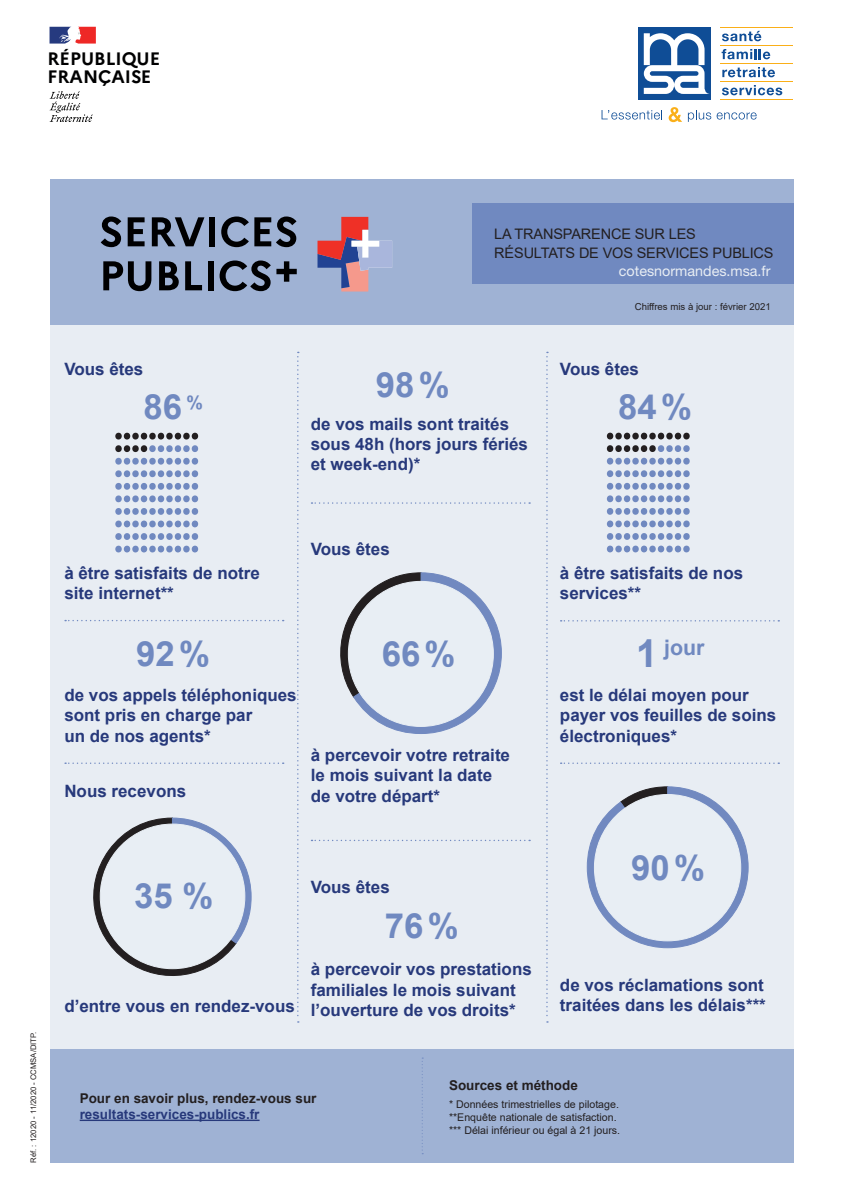
<style>
.page{position:relative;width:842px;height:1191px;background:#fff}
.page>*{position:absolute;margin:0;border:0;box-sizing:border-box;transform-origin:0 0}
.t1{font:54.1px "Myriad Pro";color:#7089c0}
.t2{font:54.1px "Myriad Pro";color:#231f20}
.t3{font:700 34.7px "Arial";color:#7089c0}
.t4{font:700 21.4px "Arial";color:#7089c0}
.t5{font:700 18px/18.2px "Marianne";color:#000001}
.t6{font:700 17px/20.4px "Arial";color:#27397b}
.t7{font:14.5px/19.3px "Arial";letter-spacing:-.01em;color:#231f20}
.t8{font:14.3px "Helvetica Neue LT Std";color:#e8edf3}
.t9{font:700 13.5px "Arial";color:#231f20}
.t10{font:700 13.5px "Arial";color:#27397b}
.t11{font:10.6px/12.7px "Arial";color:#231f20}
.t12{font:9.6px "Arial";color:#231f20}
.t13{font:7.7px "Arial";color:#231f20}
.s1{color:#7089c0}
.s2{color:#231f20}
.s3{font-size:38.6px}
</style>
<div class="page">
<div style="left:50px;top:179px;width:743px;height:156px;background:#9fb2d4"></div>
<div style="left:50px;top:326px;width:743px;height:727px;background:#e8edf3"></div>
<div style="left:472px;top:203px;width:321px;height:81px;background:#7089c0"></div>
<svg style="left:50px;top:27px;width:46px;height:17px"></svg>
<svg style="left:50px;top:91px;width:43px;height:31px"></svg>
<svg style="left:722px;top:31px;width:39px;height:10px"></svg>
<svg style="left:722px;top:49px;width:48px;height:10px"></svg>
<svg style="left:722px;top:67px;width:53px;height:10px"></svg>
<svg style="left:722px;top:85px;width:60px;height:10px"></svg>
<hr style="left:720px;top:27px;width:73px;height:1px;background:#faaf18">
<hr style="left:720px;top:45px;width:73px;height:1px;background:#faaf18">
<hr style="left:720px;top:63px;width:73px;height:1px;background:#faaf18">
<hr style="left:720px;top:81px;width:73px;height:1px;background:#faaf18">
<hr style="left:720px;top:99px;width:73px;height:1px;background:#faaf18">
<div style="left:638px;top:27px;width:73px;height:73px;background:#0f4d96"></div>
<svg style="left:644px;top:33px;width:66px;height:61px"></svg>
<svg style="left:602px;top:110px;width:60px;height:10px"></svg>
<svg style="left:669px;top:107px;width:13px;height:15px"></svg>
<svg style="left:688px;top:110px;width:23px;height:12px"></svg>
<svg style="left:717px;top:112px;width:40px;height:8px"></svg>
<svg style="left:317px;top:217px;width:75px;height:74px"></svg>
<svg style="left:101px;top:216px;width:20px;height:31px"></svg>
<svg style="left:128px;top:217px;width:17px;height:29px"></svg>
<svg style="left:152px;top:217px;width:52px;height:29px"></svg>
<div style="left:209px;top:217px;width:6px;height:29px;background:#000001"></div>
<svg style="left:221px;top:216px;width:75px;height:31px"></svg>
<svg style="left:103px;top:261px;width:48px;height:30px"></svg>
<svg style="left:159px;top:261px;width:20px;height:29px"></svg>
<svg style="left:185px;top:261px;width:17px;height:29px"></svg>
<div style="left:208px;top:261px;width:6px;height:29px;background:#000001"></div>
<svg style="left:220px;top:260px;width:77px;height:31px"></svg>
<svg style="left:65px;top:620px;width:219px;height:1px"></svg>
<svg style="left:311px;top:502px;width:219px;height:2px"></svg>
<svg style="left:561px;top:620px;width:218px;height:1px"></svg>
<svg style="left:311px;top:839px;width:219px;height:2px"></svg>
<svg style="left:297px;top:352px;width:2px;height:670px"></svg>
<svg style="left:546px;top:352px;width:2px;height:670px"></svg>
<svg style="left:561px;top:762px;width:218px;height:2px"></svg>
<svg style="left:65px;top:762px;width:219px;height:2px"></svg>
<div style="left:50px;top:1049px;width:743px;height:113px;background:#9fb2d4"></div>
<svg style="left:422px;top:1057px;width:1px;height:97px"></svg>
<hr style="left:80px;top:1119px;width:180px;height:2px;background:#27397b">
<svg style="left:93px;top:817px;width:159px;height:159px"></svg>
<div style="left:100px;top:824px;width:145px;height:144px;background:#e8eef4;border-radius:50%"></div>
<svg style="left:587px;top:786px;width:161px;height:162px"></svg>
<div style="left:594px;top:794px;width:147px;height:147px;background:#e8eef4;border-radius:50%"></div>
<svg style="left:340px;top:572px;width:162px;height:162px"></svg>
<div style="left:348px;top:581px;width:145px;height:145px;background:#e8eef4;border-radius:50%"></div>
<p class="t5" style="left:48px;top:49px;width:114px">RÉPUBLIQUE<br>FRANÇAISE</p>
<p class="t13" style="left:28px;top:1162px;width:133px;rotate:-90deg">Réf. : 12020 - 11/2020 - CCMSA/DITP.</p>
<p class="t7" style="left:494px;top:224px;width:281px">LA TRANSPARENCE SUR LES<br>RÉSULTATS DE VOS SERVICES PUBLICS</p>
<p class="t8" style="left:619px;top:263px;width:153px">cotesnormandes.msa.fr</p>
<p class="t12" style="left:635px;top:300px;width:137px">Chiffres mis à jour : février 2021</p>
<p class="t6" style="left:64px;top:359px;width:81px">Vous êtes</p>
<p class="t6" style="left:560px;top:359px;width:81px">Vous êtes</p>
<h2 class="t3" style="left:376px;top:360px;width:75px">98%</h2>
<h2 class="t3" style="left:618px;top:382px;width:75px">84%</h2>
<h2 class="t3" style="left:144px;top:382px;width:61px">86 <sup>%</sup></h2>
<p class="t6" style="left:311px;top:413px;width:219px">de vos mails sont traités sous 48h (hors jours fériés et week-end)*</p>
<h1 class="t2" style="left:604px;top:387px;width:89px">..........</h1>
<h1 class="t2" style="left:604px;top:400px;width:89px">......<span class="s1">....</span></h1>
<h1 class="t1" style="left:604px;top:412px;width:89px">..........</h1>
<h1 class="t1" style="left:604px;top:425px;width:89px">..........</h1>
<h1 class="t1" style="left:604px;top:437px;width:89px">..........</h1>
<h1 class="t1" style="left:604px;top:450px;width:89px">..........</h1>
<h1 class="t1" style="left:604px;top:462px;width:89px">..........</h1>
<h1 class="t1" style="left:604px;top:475px;width:89px">..........</h1>
<h1 class="t1" style="left:604px;top:488px;width:89px">..........</h1>
<h1 class="t1" style="left:604px;top:500px;width:89px">..........</h1>
<h1 class="t2" style="left:112px;top:387px;width:89px">..........</h1>
<h1 class="t1" style="left:112px;top:400px;width:89px"><span class="s2">....</span>......</h1>
<h1 class="t1" style="left:112px;top:412px;width:89px">..........</h1>
<h1 class="t1" style="left:112px;top:425px;width:89px">..........</h1>
<h1 class="t1" style="left:112px;top:437px;width:89px">..........</h1>
<h1 class="t1" style="left:112px;top:450px;width:89px">..........</h1>
<h1 class="t1" style="left:112px;top:463px;width:89px">..........</h1>
<h1 class="t1" style="left:112px;top:475px;width:89px">..........</h1>
<h1 class="t1" style="left:112px;top:488px;width:89px">..........</h1>
<h1 class="t1" style="left:112px;top:500px;width:89px">..........</h1>
<p class="t6" style="left:311px;top:539px;width:81px">Vous êtes</p>
<p class="t6" style="left:64px;top:563px;width:197px">à être satisfaits de notre site internet**</p>
<p class="t6" style="left:560px;top:563px;width:185px">à être satisfaits de nos services**</p>
<h2 class="t3" style="left:136px;top:629px;width:75px">92%</h2>
<h2 class="t3" style="left:382px;top:629px;width:75px">66%</h2>
<p class="t4" style="left:636px;top:632px;width:70px"><span class="s3">1</span> jour</p>
<p class="t6" style="left:64px;top:685px;width:234px">de vos appels téléphoniques sont pris en charge par<br>un de nos agents*</p>
<p class="t6" style="left:560px;top:685px;width:218px">est le délai moyen pour payer vos feuilles de soins électroniques*</p>
<p class="t6" style="left:311px;top:745px;width:201px">à percevoir votre retraite le mois suivant la date de votre départ*</p>
<p class="t6" style="left:64px;top:781px;width:123px">Nous recevons</p>
<h2 class="t3" style="left:134px;top:871px;width:81px">35 %</h2>
<p class="t6" style="left:64px;top:995px;width:232px">d’entre vous en rendez-vous</p>
<p class="t6" style="left:311px;top:877px;width:81px">Vous êtes</p>
<h2 class="t3" style="left:385px;top:901px;width:75px">76%</h2>
<p class="t6" style="left:311px;top:959px;width:223px">à percevoir vos prestations familiales le mois suivant l’ouverture de vos droits*</p>
<h2 class="t3" style="left:631px;top:843px;width:75px">90%</h2>
<p class="t6" style="left:560px;top:974px;width:207px">de vos réclamations sont traitées dans les délais***</p>
<p class="t9" style="left:80px;top:1088px;width:238px">Pour en savoir plus, rendez-vous sur</p>
<p class="t10" style="left:80px;top:1104px;width:181px">resultats-services-publics.fr</p>
<p class="t9" style="left:449px;top:1075px;width:130px">Sources et méthode</p>
<p class="t11" style="left:449px;top:1097px;width:173px">* Données trimestrielles de pilotage. **Enquête nationale de satisfaction. *** Délai inférieur ou égal à 21 jours.</p>
</div>
